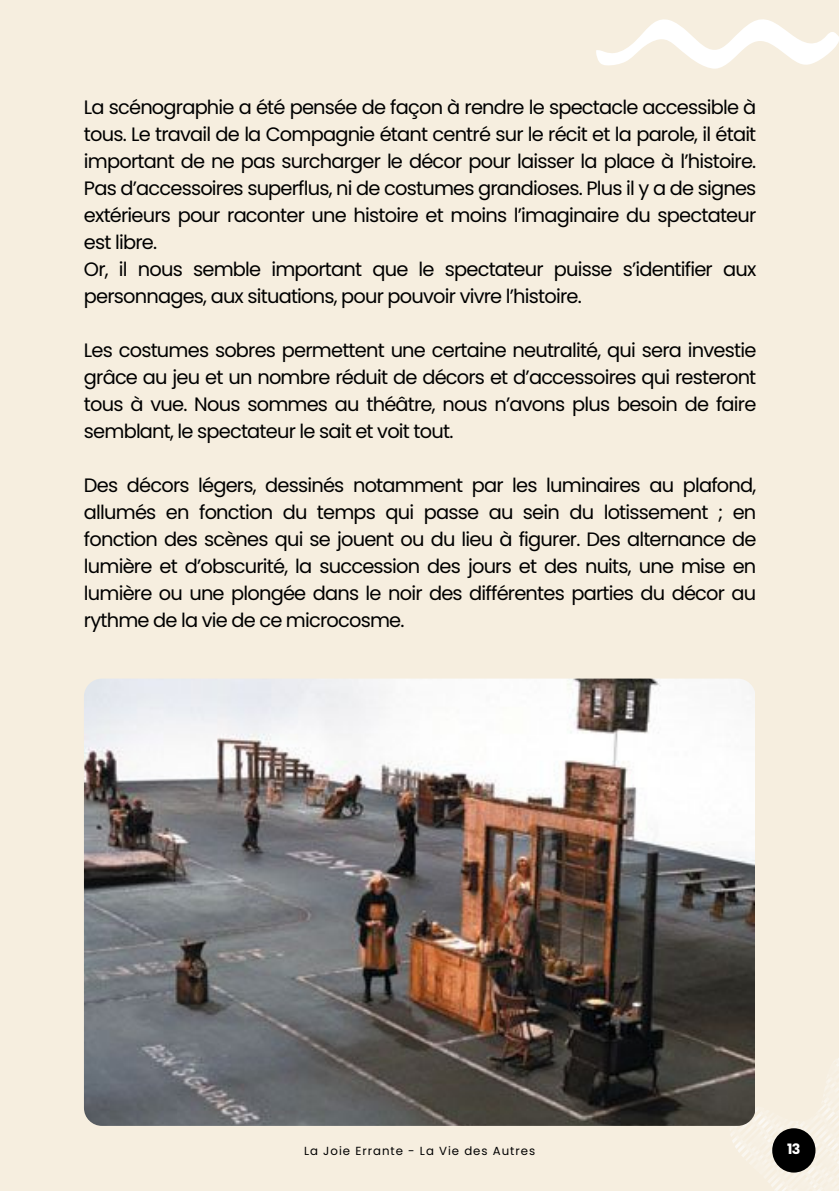
<style>
.page{position:relative;width:839px;height:1191px;background:#fff}
.page>*{position:absolute;margin:0;border:0;box-sizing:border-box;transform-origin:0 0}
.t1{font:19.4px/27px "Poppins";letter-spacing:-.04em;color:#000;text-align:justify}
.t2{font:700 14.4px "Poppins";color:#fff}
.t3{font:11.8px "Poppins";letter-spacing:.085em;color:#000}
</style>
<div class="page">
<div style="left:0;top:0;width:838px;height:1191px;background:#f6eedf"></div>
<svg style="left:730px;top:1000px;width:108px;height:191px"></svg>
<div style="left:772px;top:1128px;width:43px;height:45px;background:#000;border-radius:50%"></div>
<svg style="left:596px;top:19px;width:242px;height:50px"></svg>
<img style="left:84px;top:679px;width:670px;height:447px;border-radius:18px">
<h1 class="t1" style="left:84px;top:93px;width:674px;text-align:left">La scénographie a été pensée de façon à rendre le spectacle accessible à tous. Le travail de la Compagnie étant centré sur le récit et la parole, il était important de ne pas surcharger le décor pour laisser la place à l’histoire.<br>Pas d’accessoires superflus, ni de costumes grandioses. Plus il y a de signes extérieurs pour raconter une histoire et moins l’imaginaire du spectateur est libre.<br>Or, il nous semble important que le spectateur puisse s’identifier aux personnages, aux situations, pour pouvoir vivre l’histoire.</h1>
<h1 class="t1" style="left:84px;top:336px;width:674px">Les costumes sobres permettent une certaine neutralité, qui sera investie grâce au jeu et un nombre réduit de décors et d’accessoires qui resteront tous à vue. Nous sommes au théâtre, nous n’avons plus besoin de faire semblant, le spectateur le sait et voit tout.</h1>
<p class="t1" style="left:84px;top:471px;width:674px">Des décors légers, dessinés notamment par les luminaires au plafond, allumés en fonction du temps qui passe au sein du lotissement ; en fonction des scènes qui se jouent ou du lieu à figurer. Des alternance de lumière et d’obscurité, la succession des jours et des nuits, une mise en lumière ou une plongée dans le noir des différentes parties du décor au rythme de la vie de ce microcosme.</p>
<h1 class="t3" style="left:304px;top:1142px;width:233px">La Joie Errante - La Vie des Autres</h1>
<p class="t2" style="left:787px;top:1139px;width:15px">13</p>
</div>
